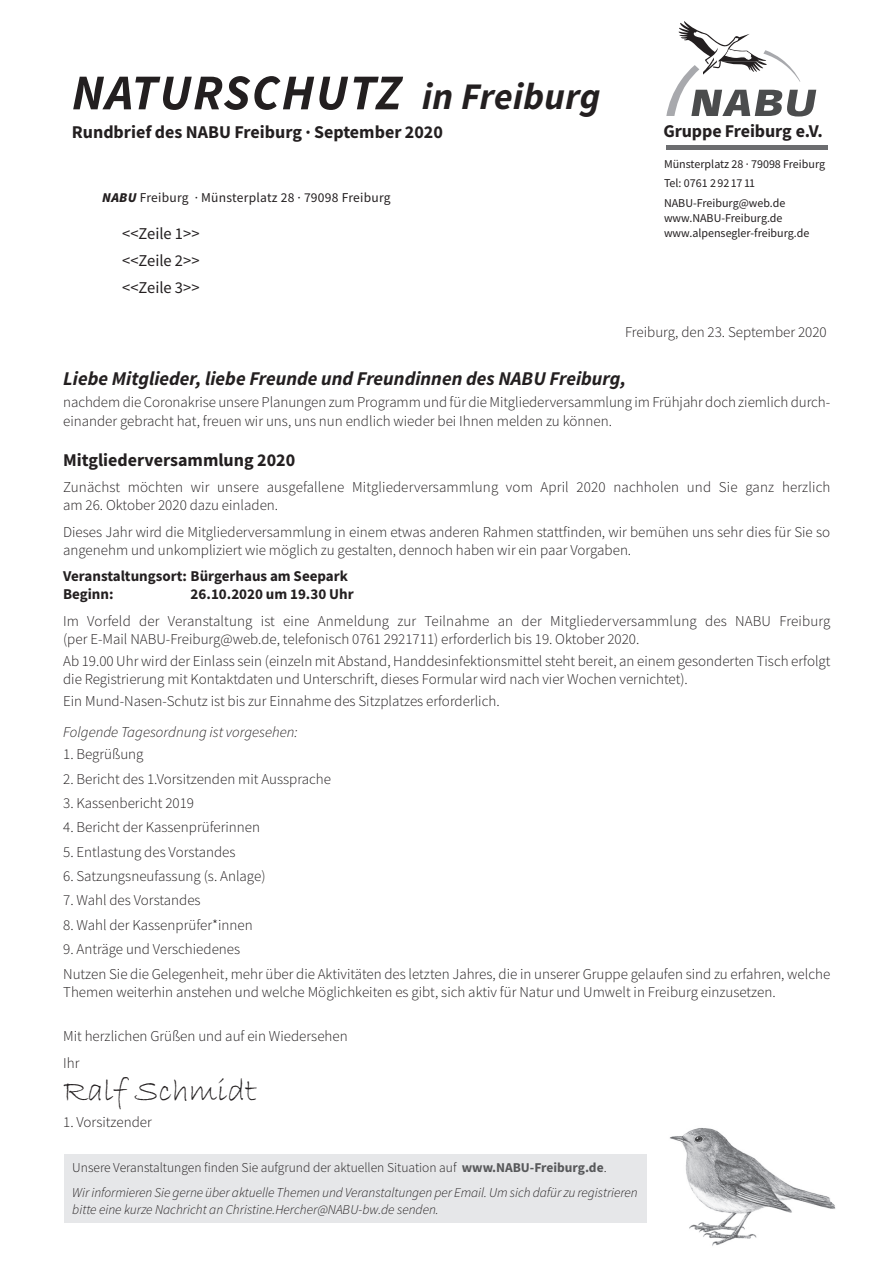
<style>
.page{position:relative;width:893px;height:1263px;background:#fff}
.page>*{position:absolute;margin:0;border:0;box-sizing:border-box;transform-origin:0 0}
.t1{font:italic 700 50.1px "Source Sans Pro";letter-spacing:.03em;color:#231f20}
.Fliesstext{font:33px "Bradley Hand ITC";color:#231f20}
.Fliesstext-2{font:italic 700 19.5px "Source Sans Pro";color:#231f20}
.Fliesstext-3{font:700 18px "Source Sans Pro";color:#231f20}
.t2{font:16.5px "Source Sans Pro";color:#231f20}
.Fliesstext-4{font:300 15px/18px "Source Sans Pro";color:#231f20}
.Fliesstext-5{font:700 15px/18px "Source Sans Pro";color:#231f20}
.Fliesstext-6{font:italic 300 15px "Source Sans Pro";color:#231f20}
.Fliesstext-7{font:italic 300 13.5px/16.5px "Source Sans Pro";letter-spacing:-.005em;color:#231f20}
.Fliesstext-8{font:300 13.5px "Source Sans Pro";color:#231f20}
.t3{font:13.5px "Source Sans Pro";letter-spacing:.02em;color:#231f20}
.t4{font:12px/19.2px "Source Sans Pro";color:#231f20}
.s1{font-size:37.5px}
.s2{font-weight:900;font-style:italic}
.s3{font-weight:700;color:#57585a}
</style>
<div class="page">
<svg style="left:666px;top:21px;width:150px;height:96px"></svg>
<hr style="left:666px;top:146px;width:161px;height:4px;background:#6c6d70">
<img style="left:670px;top:1128px;width:166px;height:118px">
<div style="left:64px;top:1154px;width:582px;height:68px;background:#e6e7e9"></div>
<p class="t1" style="left:72px;top:59px;width:530px">NATURSCHUTZ <span class="s1">in Freiburg</span></p>
<p class="Fliesstext-3" style="left:72px;top:119px;width:373px">Rundbrief des NABU Freiburg · September 2020</p>
<p class="t3" style="left:102px;top:189px;width:290px"><span class="s2">NABU</span> Freiburg · Münsterplatz 28 · 79098 Freiburg</p>
<p class="t2" style="left:122px;top:223px;width:79px">&lt;&lt;Zeile 1&gt;&gt;</p>
<p class="t2" style="left:122px;top:250px;width:79px">&lt;&lt;Zeile 2&gt;&gt;</p>
<p class="t2" style="left:122px;top:277px;width:79px">&lt;&lt;Zeile 3&gt;&gt;</p>
<p class="Fliesstext-3" style="left:663px;top:119px;width:161px">Gruppe Freiburg e.V.</p>
<p class="t4" style="left:664px;top:154px;width:163px">Münsterplatz 28 · 79098 Freiburg<br>Tel: 0761 2 92 17 11<br>NABU-Freiburg@web.de</p>
<p class="t4" style="left:664px;top:210px;width:147px;line-height:15px">www.NABU-Freiburg.de www.alpensegler-freiburg.de</p>
<p class="Fliesstext-4" style="left:625px;top:323px;width:203px">Freiburg, den 23. September 2020</p>
<p class="Fliesstext-2" style="left:63px;top:365px;width:565px">Liebe Mitglieder, liebe Freunde und Freundinnen des NABU Freiburg,</p>
<p class="Fliesstext-4" style="left:63px;top:392px;width:769px;line-height:18.8px">nachdem die Coronakrise unsere Planungen zum Programm und für die Mitgliederversammlung im Frühjahr doch ziemlich durch&shy;einander gebracht hat, freuen wir uns, uns nun endlich wieder bei Ihnen melden zu können.</p>
<p class="Fliesstext-3" style="left:63px;top:447px;width:234px">Mitgliederversammlung 2020</p>
<p class="Fliesstext-4" style="left:63px;top:478px;width:769px">Zunächst möchten wir unsere ausgefallene Mitgliederversammlung vom April 2020 nachholen und Sie ganz herzlich am 26. Oktober 2020 dazu einladen.</p>
<p class="Fliesstext-4" style="left:63px;top:523px;width:768px">Dieses Jahr wird die Mitgliederversammlung in einem etwas anderen Rahmen stattfinden, wir bemühen uns sehr dies für Sie so angenehm und unkompliziert wie möglich zu gestalten, dennoch haben wir ein paar Vorgaben.</p>
<p class="Fliesstext-5" style="left:63px;top:567px;width:286px">Veranstaltungsort: Bürgerhaus am Seepark<br>Beginn:</p>
<p class="Fliesstext-5" style="left:191px;top:585px;width:164px">26.10.2020 um 19.30 Uhr</p>
<p class="Fliesstext-4" style="left:63px;top:612px;width:769px">Im Vorfeld der Veranstaltung ist eine Anmeldung zur Teilnahme an der Mitgliederversammlung des NABU Freiburg (per E-Mail NABU-Freiburg@web.de, telefonisch 0761 2921711) erforderlich bis 19. Oktober 2020.</p>
<p class="Fliesstext-4" style="left:63px;top:652px;width:769px">Ab 19.00 Uhr wird der Einlass sein (einzeln mit Abstand, Handdesinfektionsmittel steht bereit, an einem gesonderten Tisch erfolgt die Registrierung mit Kontaktdaten und Unterschrift, dieses Formular wird nach vier Wochen vernichtet).</p>
<p class="Fliesstext-4" style="left:63px;top:692px;width:438px">Ein Mund-Nasen-Schutz ist bis zur Einnahme des Sitzplatzes erforderlich.</p>
<p class="Fliesstext-6" style="left:63px;top:723px;width:236px">Folgende Tagesordnung ist vorgesehen:</p>
<p class="Fliesstext-4" style="left:63px;top:745px;width:82px">1. Begrüßung</p>
<p class="Fliesstext-4" style="left:63px;top:770px;width:269px">2. Bericht des 1.Vorsitzenden mit Aussprache</p>
<p class="Fliesstext-4" style="left:63px;top:794px;width:132px">3. Kassenbericht 2019</p>
<p class="Fliesstext-4" style="left:63px;top:818px;width:198px">4. Bericht der Kassenprüferinnen</p>
<p class="Fliesstext-4" style="left:63px;top:843px;width:174px">5. Entlastung des Vorstandes</p>
<p class="Fliesstext-4" style="left:63px;top:867px;width:204px">6. Satzungsneufassung (s. Anlage)</p>
<p class="Fliesstext-4" style="left:63px;top:891px;width:139px">7. Wahl des Vorstandes</p>
<p class="Fliesstext-4" style="left:63px;top:916px;width:191px">8. Wahl der Kassenprüfer*innen</p>
<p class="Fliesstext-4" style="left:63px;top:940px;width:179px">9. Anträge und Verschiedenes</p>
<p class="Fliesstext-4" style="left:63px;top:965px;width:769px">Nutzen Sie die Gelegenheit, mehr über die Aktivitäten des letzten Jahres, die in unserer Gruppe gelaufen sind zu erfahren, welche<br>Themen weiterhin anstehen und welche Möglichkeiten es gibt, sich aktiv für Natur und Umwelt in Freiburg einzusetzen.</p>
<p class="Fliesstext-4" style="left:63px;top:1027px;width:286px">Mit herzlichen Grüßen und auf ein Wiedersehen</p>
<p class="Fliesstext-4" style="left:63px;top:1054px;width:18px">Ihr</p>
<p class="Fliesstext" style="left:63px;top:1069px;width:195px">Ralf Schmidt</p>
<p class="Fliesstext-4" style="left:63px;top:1113px;width:90px">1. Vorsitzender</p>
<p class="Fliesstext-8" style="left:72px;top:1159px;width:536px">Unsere Veranstaltungen finden Sie aufgrund der aktuellen Situation auf <span class="s3">www.NABU-Freiburg.de</span>.</p>
<p class="Fliesstext-7" style="left:72px;top:1184px;width:567px">Wir informieren Sie gerne über aktuelle Themen und Veranstaltungen per Email. Um sich dafür zu registrieren bitte eine kurze Nachricht an Christine.Hercher@NABU-bw.de senden.</p>
</div>
